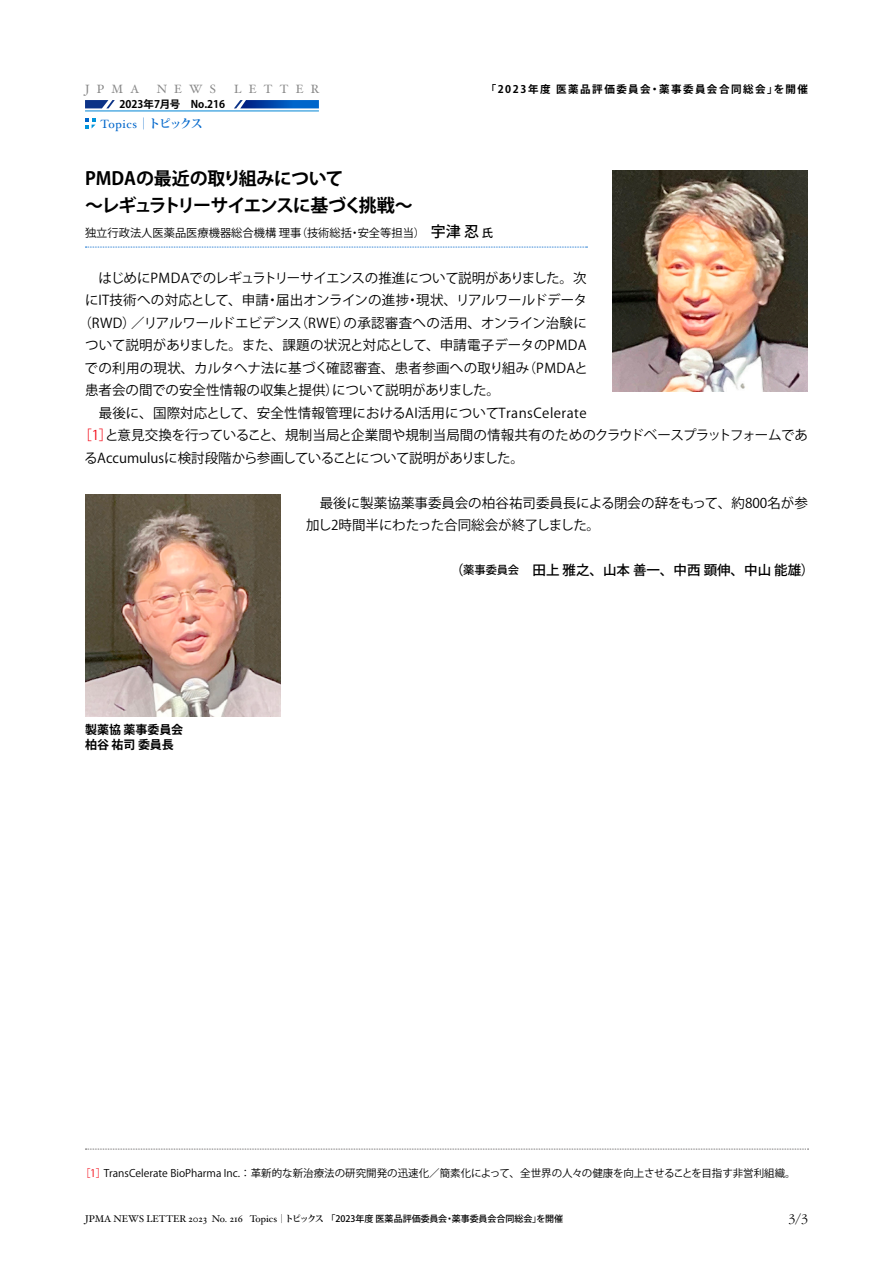
<style>
.page{position:relative;width:893px;height:1263px;background:#fff}
.page>*{position:absolute;margin:0;border:0;box-sizing:border-box;transform-origin:0 0}
.t1{font:700 18px/27px "Koz Go Pr 6 N";letter-spacing:-.05em;color:#000}
.t2{font:300 13.8px "ITC Garamond Std";color:#000}
.t3{font:13.5px/22.5px "Koz Go Pr 6 N";color:#000}
.t4{font:13.5px "Koz Go Pr 6 N";letter-spacing:-.025em;color:#000}
.t5{font:13.5px "Koz Go Pr 6 N";letter-spacing:.02em;color:#000}
.t6{font:500 13.5px "Koz Go Pr 6 N";color:#000}
.t7{font:700 12px/15px "Koz Go Pr 6 N";color:#000}
.t8{font:12px "Hoefler Text";letter-spacing:.6em;color:#888}
.t9{font:12px "Hoefler Text";letter-spacing:.05em;color:#0066cb}
.t10{font:11.25px "Koz Go Pr 6 N";color:#000}
.t11{font:10.5px "Koz Go Pr 6 N";color:#000}
.t12{font:700 10.5px "Koz Go Pr 6 N";letter-spacing:.15em;color:#000}
.t13{font:700 10.5px "Koz Go Pr 6 N";color:#000}
.t14{font:9.75px "Hoefler Text";color:#000}
.s1{font-family:"Koz Min Pr 6 N";font-weight:700}
.s2{font-weight:500;font-size:15px}
.s3{font-weight:500}
.s4{color:#f30815}
.s5{font-size:11.25px}
.s6{font-family:"Koz Min Pro";font-size:9px}
.s7{font-family:"Koz Min Pro";font-weight:700;font-size:9px}
.s8{font-family:"Koz Go Pr 6 N";font-weight:500;font-size:9px}
</style>
<div class="page">
<svg style="left:85px;top:100px;width:30px;height:8px"></svg>
<svg style="left:234px;top:100px;width:85px;height:8px"></svg>
<hr style="left:85px;top:111px;width:234px;height:1px;background:#0085d6">
<svg style="left:85px;top:247px;width:502px;height:1px"></svg>
<img style="left:612px;top:170px;width:196px;height:221px">
<svg style="left:85px;top:1149px;width:723px;height:1px"></svg>
<img style="left:85px;top:495px;width:196px;height:221px">
<svg style="left:85px;top:118px;width:11px;height:10px"></svg>
<p class="t8" style="left:85px;top:82px;width:56px">JPMA</p>
<p class="t8" style="left:157px;top:82px;width:61px">NEWS</p>
<p class="t8" style="left:234px;top:82px;width:87px">LETTER</p>
<p class="t13" style="left:119px;top:99px;width:107px">2023年7月号　No.216</p>
<p class="t9" style="left:101px;top:116px;width:104px">Topics<span class="s1">｜トピックス</span></p>
<p class="t12" style="left:486px;top:84px;width:324px">「2023年度医薬品評価委員会・薬事委員会合同総会」を開催</p>
<h1 class="t1" style="left:85px;top:165px;width:329px">PMDAの最近の取り組みについて<br>〜レギュラトリーサイエンスに基づく挑戦〜</h1>
<p class="t10" style="left:85px;top:227px;width:409px">独立行政法人医薬品医療機器総合機構 理事（技術総括・安全等担当）　<span class="s2">宇津 忍</span><span class="s3">氏</span></p>
<p class="t4" style="left:85px;top:270px;width:503px">　はじめにPMDAでのレギュラトリーサイエンスの推進について説明がありました。次</p>
<p class="t3" style="left:85px;top:289px;width:504px">にIT技術への対応として、申請・届出オンラインの進捗・現状、リアルワールドデータ</p>
<p class="t3" style="left:79px;top:312px;width:510px">（RWD）／リアルワールドエビデンス（RWE）の承認審査への活用、オンライン治験に</p>
<p class="t3" style="left:85px;top:334px;width:503px">ついて説明がありました。また、課題の状況と対応として、申請電子データのPMDA</p>
<p class="t5" style="left:85px;top:360px;width:505px">での利用の現状、カルタヘナ法に基づく確認審査、患者参画への取り組み（PMDAと</p>
<p class="t3" style="left:85px;top:379px;width:416px">患者会の間での安全性情報の収集と提供）について説明がありました。</p>
<p class="t3" style="left:85px;top:402px;width:503px">　最後に、国際対応として、安全性情報管理におけるAI活用についてTransCelerate</p>
<p class="t3" style="left:79px;top:424px;width:731px"><span class="s4">［1］</span>と意見交換を行っていること、規制当局と企業間や規制当局間の情報共有のためのクラウドベースプラットフォームであ</p>
<p class="t3" style="left:84px;top:447px;width:441px">るAccumulusに検討段階から参画していることについて説明がありました。</p>
<p class="t3" style="left:306px;top:492px;width:503px">　最後に製薬協薬事委員会の柏谷祐司委員長による閉会の辞をもって、約800名が参加し2時間半にわたった合同総会が終了しました。</p>
<p class="t6" style="left:450px;top:563px;width:366px">（<span class="s5">薬事委員会</span>　田上 雅之、山本 善一、中西 顕伸、中山 能雄）</p>
<p class="t7" style="left:85px;top:722px;width:112px">製薬協 薬事委員会　柏谷 祐司 委員長</p>
<p class="t11" style="left:80px;top:1167px;width:717px"><span class="s4">［1］</span>TransCelerate BioPharma Inc.：革新的な新治療法の研究開発の迅速化／簡素化によって、全世界の人々の健康を向上させることを目指す非営利組織。</p>
<p class="t14" style="left:85px;top:1213px;width:480px">JPMA NEWS LETTER 2023 No. 216 Topics<span class="s6">｜</span><span class="s7">トピックス</span> <span class="s8">「2023年度 医薬品評価委員会・薬事委員会合同総会」を開催</span></p>
<p class="t2" style="left:789px;top:1212px;width:21px">3/3</p>
</div>
